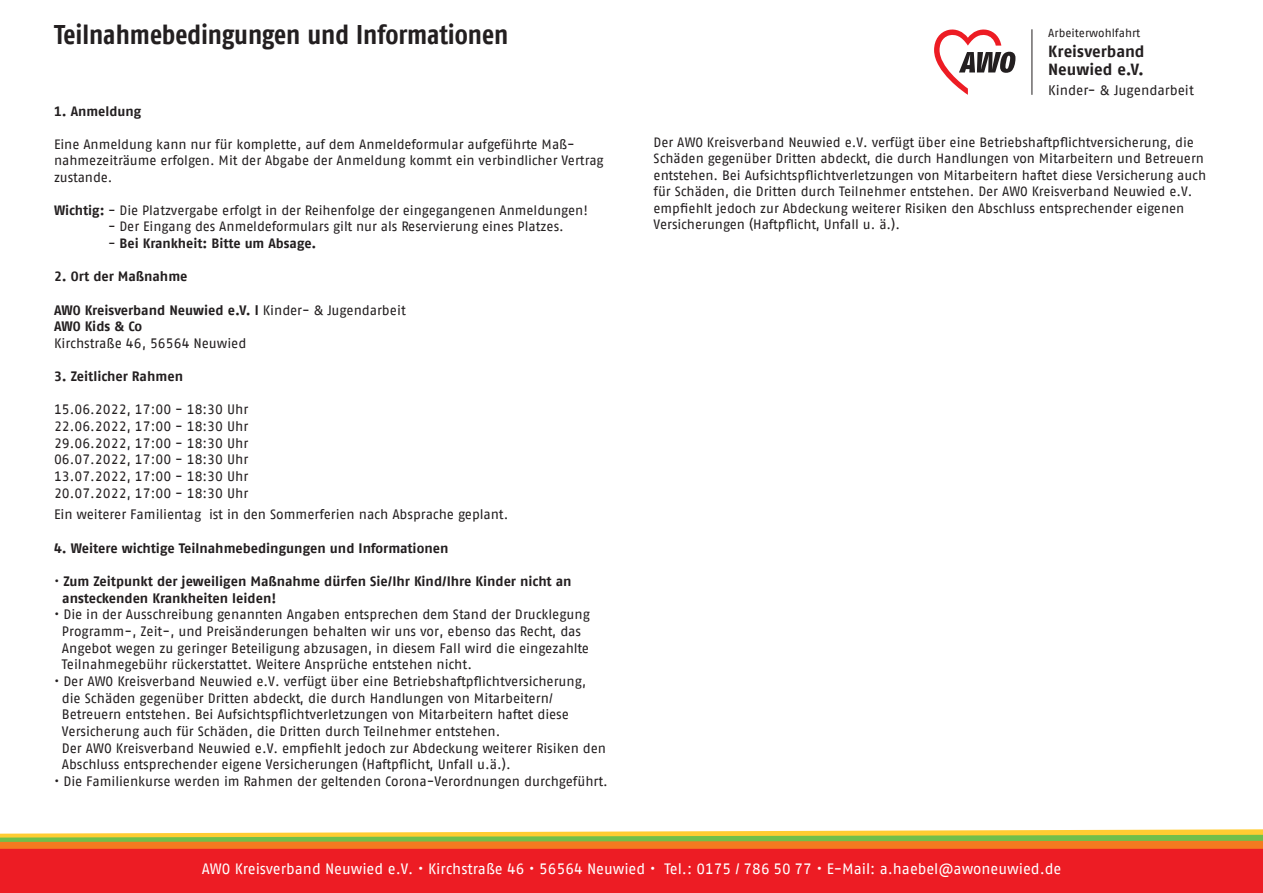
<style>
.page{position:relative;width:1263px;height:893px;background:#fff}
.page>*{position:absolute;margin:0;border:0;box-sizing:border-box;transform-origin:0 0}
.t1{font:700 27px "AWO Fago Cond";letter-spacing:-.005em;color:#231f20}
.t2{font:700 16.2px/18px "AWO Fago Office";color:#231f20}
.t3{font:15px "AWO Fago Office";color:#fff}
.t4{font:13.8px "AWO Fago Office";letter-spacing:-.005em;color:#231f20}
.t5{font:13.65px/16.6px "AWO Fago Office";color:#231f20}
.t6{font:700 13.65px/16.6px "AWO Fago Office";color:#231f20}
.t7{font:13.5px/16.5px "AWO Fago Office";color:#231f20}
.t8{font:700 13.5px "AWO Fago Office";color:#231f20}
.t9{font:11.55px "AWO Fago Office";color:#231f20}
.s1{font-weight:700}
.s2{font-weight:400}
</style>
<div class="page">
<div style="left:0;top:836px;width:1263px;height:57px;background:#ed1c24"></div>
<svg style="left:0;top:829px;width:1263px;height:20px;background:#d5ae4b"></svg>
<svg style="left:934px;top:29px;width:81px;height:66px"></svg>
<hr style="left:1032px;top:29px;width:1px;height:66px;background:#231f20">
<h1 class="t1" style="left:54px;top:19px;width:456px">Teilnahmebedingungen und Informationen</h1>
<p class="t8" style="left:54px;top:103px;width:89px">1. Anmeldung</p>
<p class="t7" style="left:54px;top:136px;width:551px">Eine Anmeldung kann nur für komplette, auf dem Anmeldeformular aufgeführte Maß&shy;nahmezeiträume erfolgen. Mit der Abgabe der Anmeldung kommt ein verbindlicher Vertrag zustande.</p>
<p class="t7" style="left:54px;top:202px;width:535px"><span class="s1">Wichtig:</span> - Die Platzvergabe erfolgt in der Reihenfolge der eingegangenen Anmeldungen!</p>
<p class="t7" style="left:108px;top:218px;width:457px">- Der Eingang des Anmeldeformulars gilt nur als Reservierung eines Platzes.</p>
<p class="t8" style="left:108px;top:235px;width:210px"><span class="s2">-</span> Bei Krankheit: Bitte um Absage.</p>
<p class="t6" style="left:54px;top:268px;width:135px">2. Ort der Maßnahme</p>
<p class="t6" style="left:54px;top:301px;width:353px">AWO Kreisverband Neuwied e.V. l <span class="s2">Kinder- &amp; Jugendarbeit<br></span>AWO Kids &amp; Co</p>
<p class="t5" style="left:54px;top:335px;width:194px">Kirchstraße 46, 56564 Neuwied</p>
<p class="t6" style="left:54px;top:368px;width:131px">3. Zeitlicher Rahmen</p>
<p class="t5" style="left:54px;top:401px;width:196px;text-align:justify">15.06.2022, 17:00 - 18:30 Uhr 22.06.2022, 17:00 - 18:30 Uhr 29.06.2022, 17:00 - 18:30 Uhr 06.07.2022, 17:00 - 18:30 Uhr 13.07.2022, 17:00 - 18:30 Uhr 20.07.2022, 17:00 - 18:30 Uhr</p>
<p class="t5" style="left:54px;top:506px;width:456px">Ein weiterer Familientag ist in den Sommerferien nach Absprache geplant.</p>
<p class="t6" style="left:54px;top:539px;width:396px">4. Weitere wichtige Teilnahmebedingungen und Informationen</p>
<p class="t6" style="left:62px;top:573px;width:511px;text-indent:-8px"><span class="s2">•</span> Zum Zeitpunkt der jeweiligen Maßnahme dürfen Sie/Ihr Kind/Ihre Kinder nicht an ansteckenden Krankheiten leiden!</p>
<p class="t5" style="left:62px;top:606px;width:529px;text-indent:-8px">• Die in der Ausschreibung genannten Angaben entsprechen dem Stand der Drucklegung Programm-, Zeit-, und Preisänderungen behalten wir uns vor, ebenso das Recht, das Angebot wegen zu geringer Beteiligung abzusagen, in diesem Fall wird die eingezahlte Teilnahmegebühr rückerstattet. Weitere Ansprüche entstehen nicht.</p>
<p class="t5" style="left:62px;top:673px;width:546px;text-indent:-8px">• Der AWO Kreisverband Neuwied e.V. verfügt über eine Betriebshaftpflichtversicherung, die Schäden gegenüber Dritten abdeckt, die durch Handlungen von Mitarbeitern/ Betreuern entstehen. Bei Aufsichtspflichtverletzungen von Mitarbeitern haftet diese Versicherung auch für Schäden, die Dritten durch Teilnehmer entstehen.<br>Der AWO Kreisverband Neuwied e.V. empfiehlt jedoch zur Abdeckung weiterer Risiken den Abschluss entsprechender eigene Versicherungen (Haftpflicht, Unfall u.ä.).</p>
<p class="t5" style="left:54px;top:773px;width:555px">• Die Familienkurse werden im Rahmen der geltenden Corona-Verordnungen durchgeführt.</p>
<p class="t9" style="left:1048px;top:26px;width:94px">Arbeiterwohlfahrt</p>
<p class="t2" style="left:1048px;top:42px;width:98px">Kreisverband<br>Neuwied e.V.</p>
<p class="t4" style="left:1048px;top:83px;width:147px">Kinder- &amp; Jugendarbeit</p>
<p class="t7" style="left:654px;top:134px;width:554px">Der AWO Kreisverband Neuwied e.V. verfügt über eine Betriebshaftpflichtversicherung, die Schäden gegenüber Dritten abdeckt, die durch Handlungen von Mitarbeitern und Betreuern entstehen. Bei Aufsichtspflichtverletzungen von Mitarbeitern haftet diese Versicherung auch für Schäden, die Dritten durch Teilnehmer entstehen. Der AWO Kreisverband Neuwied e.V. empfiehlt jedoch zur Abdeckung weiterer Risiken den Abschluss entsprechender eigenen Versicherungen (Haftpflicht, Unfall u. ä.).</p>
<p class="t3" style="left:202px;top:860px;width:861px">AWO Kreisverband Neuwied e.V. • Kirchstraße 46 • 56564 Neuwied • Tel.: 0175 / 786 50 77 • E-Mail: a.haebel@awoneuwied.de</p>
</div>
